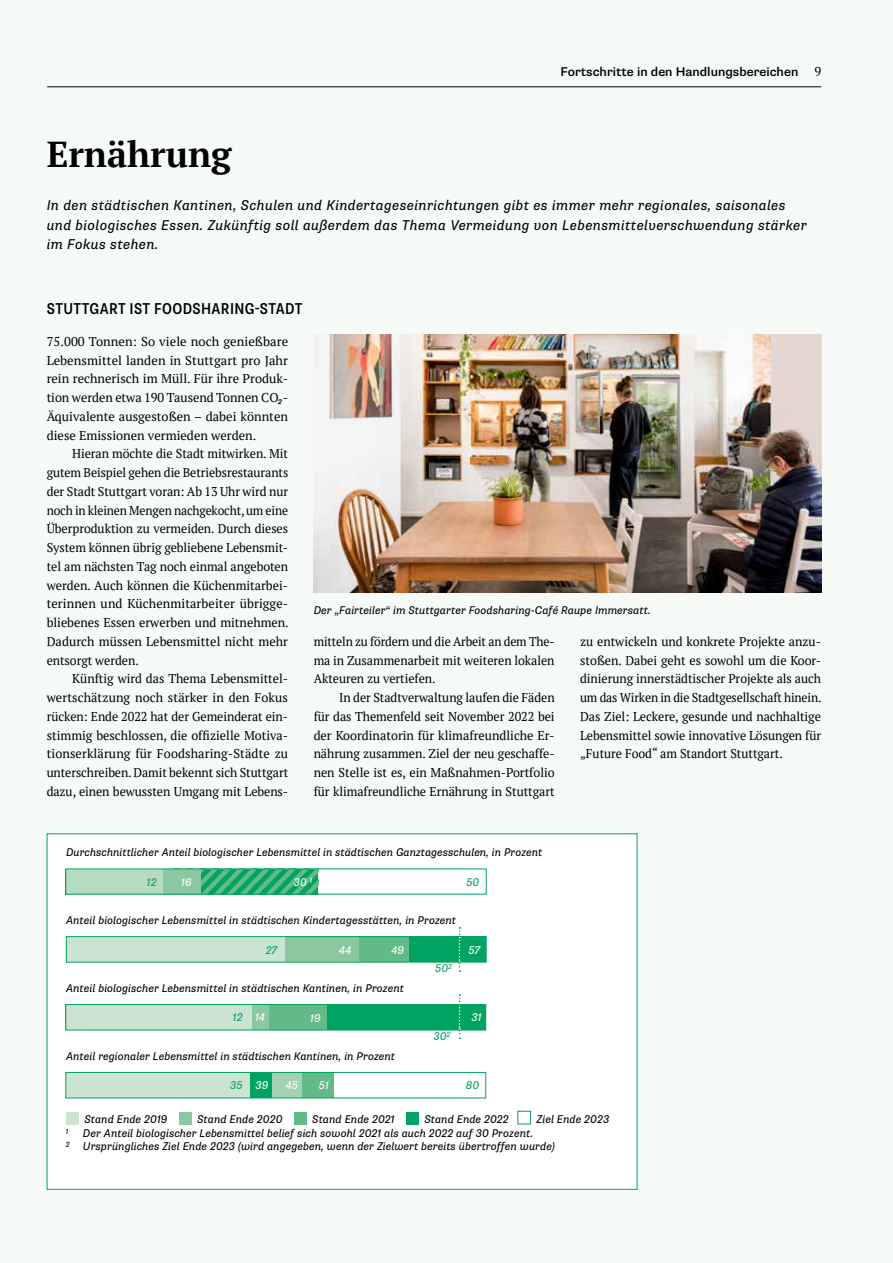
<style>
.page{position:relative;width:893px;height:1263px;background:#f7fbf8}
.page>*{position:absolute;margin:0;border:0;box-sizing:border-box;transform-origin:0 0}
.t1{font:700 36px "PT Serif";color:#000}
.t2{font:500 condensed 15.75px "Supria Sans";letter-spacing:.025em;color:#000}
.t3{font:italic 14.25px/19.5px "Supria Sans";letter-spacing:.025em;color:#000}
.t4{font:12.75px/18.8px "PT Serif";letter-spacing:-.005em;color:#000;text-align:justify}
.t5{font:12.75px/18.8px "PT Serif";letter-spacing:-.005em;color:#000;text-align:justify;scale:.95 1}
.t6{font:500 12.75px "Supria Sans";color:#000}
.t7{font:italic 11.25px/13.5px "Supria Sans";color:#000;text-align:center}
.t8{font:italic 11.25px "Supria Sans";color:#00a361}
.t9{font:italic 11.25px "Supria Sans";color:#fff}
.t10{font:italic 7.5px "Supria Sans";color:#000}
.s1{font-family:"Supria Sans";font-style:italic}
.s2{color:#fff}
</style>
<div class="page">
<hr style="left:47px;top:87px;width:774px;height:1px;background:#000">
<div style="left:47px;top:833px;width:590px;height:357px;background:#fff;border:1px solid #00a361"></div>
<div style="left:66px;top:1072px;width:186px;height:26px;background:#cbe4d1"></div>
<div style="left:251px;top:1072px;width:21px;height:26px;background:#00a361"></div>
<div style="left:272px;top:1072px;width:31px;height:26px;background:#a2d2b0"></div>
<div style="left:303px;top:1072px;width:31px;height:26px;background:#62ba88"></div>
<div style="left:66px;top:1004px;width:266px;height:26px;background:#62ba88"></div>
<div style="left:327px;top:1004px;width:159px;height:26px;background:#00a361"></div>
<div style="left:66px;top:1004px;width:202px;height:26px;background:#8bc8a0"></div>
<div style="left:66px;top:1004px;width:186px;height:26px;background:#cbe4d1"></div>
<div style="left:73px;top:937px;width:340px;height:25px;background:#62ba88"></div>
<div style="left:410px;top:937px;width:76px;height:25px;background:#00a361"></div>
<div style="left:66px;top:937px;width:293px;height:25px;background:#8bc8a0"></div>
<div style="left:66px;top:937px;width:219px;height:25px;background:#cbe4d1"></div>
<svg style="left:200px;top:870px;width:118px;height:22px;background:#2fae74"></svg>
<div style="left:66px;top:869px;width:134px;height:25px;background:#8bc8a0"></div>
<div style="left:66px;top:1111px;width:13px;height:13px;background:#cbe4d1"></div>
<div style="left:179px;top:1111px;width:13px;height:13px;background:#8bc8a0"></div>
<div style="left:294px;top:1111px;width:13px;height:13px;background:#62ba88"></div>
<div style="left:406px;top:1111px;width:13px;height:13px;background:#00a361"></div>
<div style="left:517px;top:1111px;width:14px;height:13px;border:1px solid #00a361"></div>
<div style="left:66px;top:869px;width:96px;height:25px;background:#b7dbc1"></div>
<svg style="left:459px;top:927px;width:1px;height:45px"></svg>
<svg style="left:459px;top:994px;width:1px;height:45px"></svg>
<img style="left:314px;top:335px;width:507px;height:257px">
<div style="left:65px;top:868px;width:422px;height:26px;border:1px solid #00a361"></div>
<div style="left:66px;top:936px;width:421px;height:26px;border:1px solid #00a361"></div>
<div style="left:65px;top:1004px;width:421px;height:26px;border:1px solid #00a361"></div>
<div style="left:65px;top:1072px;width:421px;height:26px;border:1px solid #00a361"></div>
<p class="t6" style="left:561px;top:64px;width:239px">Fortschritte in den Handlungsbereichen</p>
<p class="t4" style="left:814px;top:62px;width:8px">9</p>
<h1 class="t1" style="left:47px;top:131px;width:186px">Ernährung</h1>
<p class="t3" style="left:47px;top:196px;width:762px">In den städtischen Kantinen, Schulen und Kindertageseinrichtungen gibt es immer mehr regionales, saisonales und biologisches Essen. Zukünftig soll außerdem das Thema Vermeidung von Lebensmittelverschwendung stärker im Fokus stehen.</p>
<p class="t2" style="left:47px;top:299px;width:257px">STUTTGART IST FOODSHARING-STADT</p>
<p class="t4" style="left:47px;top:332px;width:243px">75.000 Tonnen: So viele noch genießbare Lebensmittel landen in Stuttgart pro Jahr rein rechnerisch im Müll. Für ihre Produk&shy;tion werden etwa 190 Tausend Tonnen CO<span class="s1">₂</span>- Äquivalente ausgestoßen – dabei könnten diese Emissionen vermieden werden.</p>
<p class="t4" style="left:47px;top:444px;width:244px;text-indent:26px">Hieran möchte die Stadt mitwirken. Mit gutem Beispiel gehen die Betriebsrestaurants der Stadt Stuttgart voran: Ab 13 Uhr wird nur noch in kleinen Mengen nachgekocht, um eine Überproduktion zu vermeiden. Durch dieses System können übrig gebliebene Lebensmit&shy;tel am nächsten Tag noch einmal angeboten werden. Auch können die Küchenmitarbei&shy;terinnen und Küchenmitarbeiter übrigge&shy;bliebenes Essen erwerben und mitnehmen.<br>Dadurch müssen Lebensmittel nicht mehr entsorgt werden.</p>
<p class="t4" style="left:47px;top:669px;width:243px;text-indent:26px">Künftig wird das Thema Lebensmittel&shy;wertschätzung noch stärker in den Fokus rücken: Ende 2022 hat der Gemeinderat ein&shy;stimmig beschlossen, die offizielle Motiva&shy;tionserklärung für Foodsharing-Städte zu unterschreiben. Damit bekennt sich Stuttgart dazu, einen bewussten Umgang mit Lebens-</p>
<p class="t7" style="left:314px;top:603px;width:339px">Der „Fairteiler“ im Stuttgarter Foodsharing-Café Raupe Immersatt.</p>
<p class="t5" style="left:314px;top:632px;width:255px">mitteln zu fördern und die Arbeit an dem The&shy;ma in Zusammenarbeit mit weiteren lokalen Akteuren zu vertiefen.</p>
<p class="t4" style="left:314px;top:688px;width:243px;text-indent:26px">In der Stadtverwaltung laufen die Fäden für das Themenfeld seit November 2022 bei der Koordinatorin für klimafreundliche Er&shy;nährung zusammen. Ziel der neu geschaffe&shy;nen Stelle ist es, ein Maßnahmen-Portfolio für klimafreundliche Ernährung in Stuttgart</p>
<p class="t4" style="left:580px;top:632px;width:243px">zu entwickeln und konkrete Projekte anzu&shy;stoßen. Dabei geht es sowohl um die Koor&shy;dinierung innerstädtischer Projekte als auch um das Wirken in die Stadtgesellschaft hinein.<br>Das Ziel: Leckere, gesunde und nachhaltige Lebensmittel sowie innovative Lösungen für „Future Food“ am Standort Stuttgart.</p>
<p class="t7" style="left:66px;top:846px;width:478px">Durchschnittlicher Anteil biologischer Lebensmittel in städtischen Ganztagesschulen, in Prozent</p>
<p class="t8" style="left:147px;top:875px;width:11px">12</p>
<p class="t9" style="left:181px;top:875px;width:12px">16</p>
<p class="t9" style="left:294px;top:875px;width:20px">30 <sup>1</sup></p>
<p class="t8" style="left:466px;top:875px;width:15px">50</p>
<p class="t7" style="left:66px;top:913px;width:392px">Anteil biologischer Lebensmittel in städtischen Kindertagesstätten, in Prozent</p>
<p class="t8" style="left:266px;top:943px;width:13px">27</p>
<p class="t9" style="left:339px;top:943px;width:14px">44</p>
<p class="t9" style="left:391px;top:943px;width:14px">49</p>
<p class="t7" style="left:66px;top:981px;width:339px">Anteil biologischer Lebensmittel in städtischen Kantinen, in Prozent</p>
<p class="t8" style="left:233px;top:1010px;width:34px">12 <span class="s2">14</span></p>
<p class="t9" style="left:310px;top:1011px;width:12px">19</p>
<p class="t7" style="left:66px;top:1049px;width:331px">Anteil regionaler Lebensmittel in städtischen Kantinen, in Prozent</p>
<p class="t8" style="left:435px;top:962px;width:19px">50<sup>2</sup></p>
<p class="t8" style="left:433px;top:1030px;width:19px">30<sup>2</sup></p>
<p class="t9" style="left:468px;top:943px;width:14px">57</p>
<p class="t9" style="left:471px;top:1010px;width:12px">31</p>
<p class="t8" style="left:230px;top:1079px;width:40px">35 <span class="s2">39</span></p>
<p class="t9" style="left:285px;top:1079px;width:14px">45</p>
<p class="t9" style="left:319px;top:1079px;width:12px">51</p>
<p class="t8" style="left:466px;top:1079px;width:15px">80</p>
<p class="t7" style="left:84px;top:1113px;width:85px">Stand Ende 2019</p>
<p class="t7" style="left:197px;top:1113px;width:87px">Stand Ende 2020</p>
<p class="t7" style="left:312px;top:1113px;width:84px">Stand Ende 2021</p>
<p class="t7" style="left:424px;top:1113px;width:86px">Stand Ende 2022</p>
<p class="t7" style="left:537px;top:1113px;width:74px">Ziel Ende 2023</p>
<p class="t7" style="left:66px;top:1126px;width:490px">Der Anteil biologischer Lebensmittel belief sich sowohl 2021 als auch 2022 auf 30 Prozent.<br><sup>2</sup> Ursprüngliches Ziel Ende 2023 (wird angegeben, wenn der Zielwert bereits übertroffen wurde)</p>
<p class="t10" style="left:66px;top:1127px;width:4px">1</p>
</div>
